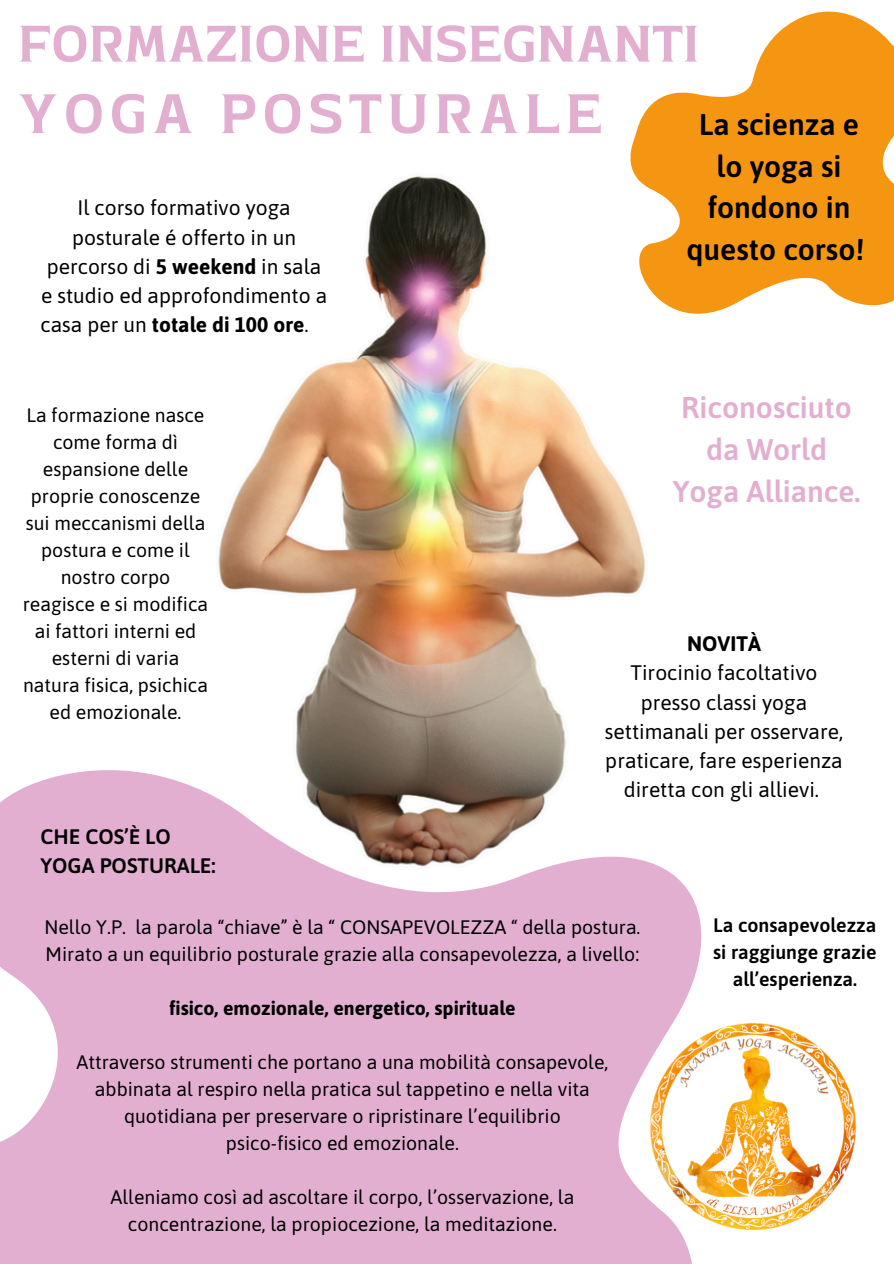
<style>
.page{position:relative;width:894px;height:1264px;background:#fff}
.page>*{position:absolute;margin:0;border:0;box-sizing:border-box;transform-origin:0 0}
.t1{font:600 61.5px "Asangha";letter-spacing:.09em;color:#e3afd1}
.t2{font:600 56.85px "Asangha";color:#e3afd1}
.t3{font:600 30px/41.7px "Asap";color:#000;text-align:center}
.t4{font:600 30px/41.7px "Asap";color:#e3afd1;text-align:center}
.t5{font:21px/29.2px "Asap";color:#000;text-align:center}
.t6{font:700 21px "Asap";color:#000}
.t7{font:600 21px/29.2px "Asap";color:#000}
.t8{font:19.5px/27px "Asap";color:#000;text-align:center}
.t9{font:600 19.5px/27px "Asap";color:#000;text-align:center}
.t10{font:700 19.5px "Asap";color:#000}
.s1{font-weight:700}
.s2{font-weight:400}
</style>
<div class="page">
<img style="left:218px;top:175px;width:427px;height:586px">
<svg style="left:0;top:761px;width:702px;height:502px;background:#e0b4cf"></svg>
<img style="left:644px;top:1017px;width:213px;height:219px">
<svg style="left:588px;top:11px;width:305px;height:341px;fill:#f49611"></svg>
<h1 class="t2" style="left:18px;top:9px;width:682px">FORMAZIONE INSEGNANTI</h1>
<h1 class="t1" style="left:18px;top:76px;width:586px">YOGA POSTURALE</h1>
<p class="t3" style="left:686px;top:103px;width:179px">La scienza e lo yoga si fondono in questo corso!</p>
<p class="t5" style="left:77px;top:193px;width:215px">Il corso formativo yoga</p>
<p class="t5" style="left:72px;top:222px;width:225px">posturale é offerto in un</p>
<p class="t5" style="left:47px;top:251px;width:276px">percorso di <span class="s1">5 weekend</span> in sala</p>
<p class="t5" style="left:41px;top:281px;width:287px">e studio ed approfondimento a</p>
<p class="t6" style="left:41px;top:313px;width:269px"><span class="s2">casa per un</span> totale di 100 ore<span class="s2">.</span></p>
<h2 class="t8" style="left:23px;top:401px;width:187px">La formazione nasce come forma dì espansione delle proprie conoscenze sui meccanismi della postura e come il nostro corpo reagisce e si modifica ai fattori interni ed esterni di varia natura fisica, psichica ed emozionale.</h2>
<p class="t7" style="left:41px;top:821px;width:176px">CHE COS’È LO<br>YOGA POSTURALE:</p>
<p class="t4" style="left:672px;top:387px;width:189px">Riconosciuto da World<br>Yoga Alliance.</p>
<p class="t6" style="left:687px;top:631px;width:75px">NOVITÀ</p>
<p class="t5" style="left:604px;top:658px;width:240px">Tirocinio facoltativo presso classi yoga settimanali per osservare, praticare, fare esperienza diretta con gli allievi.</p>
<p class="t8" style="left:44px;top:913px;width:597px">Nello Y.P. la parola “chiave” è la “ CONSAPEVOLEZZA “ della postura.</p>
<p class="t8" style="left:46px;top:940px;width:595px">Mirato a un equilibrio posturale grazie alla consapevolezza, a livello:</p>
<h3 class="t10" style="left:169px;top:997px;width:348px">fisico, emozionale, energetico, spirituale</h3>
<p class="t8" style="left:76px;top:1048px;width:533px">Attraverso strumenti che portano a una mobilità consapevole, abbinata al respiro nella pratica sul tappetino e nella vita</p>
<p class="t8" style="left:124px;top:1102px;width:438px">quotidiana per preservare o ripristinare l’equilibrio</p>
<h4 class="t8" style="left:226px;top:1129px;width:234px">psico-fisico ed emozionale.</h4>
<p class="t8" style="left:110px;top:1183px;width:465px">Alleniamo così ad ascoltare il corpo, l’osservazione, la concentrazione, la propiocezione, la meditazione.</p>
<p class="t9" style="left:713px;top:911px;width:165px">La consapevolezza si raggiunge grazie all’esperienza.</p>
</div>
